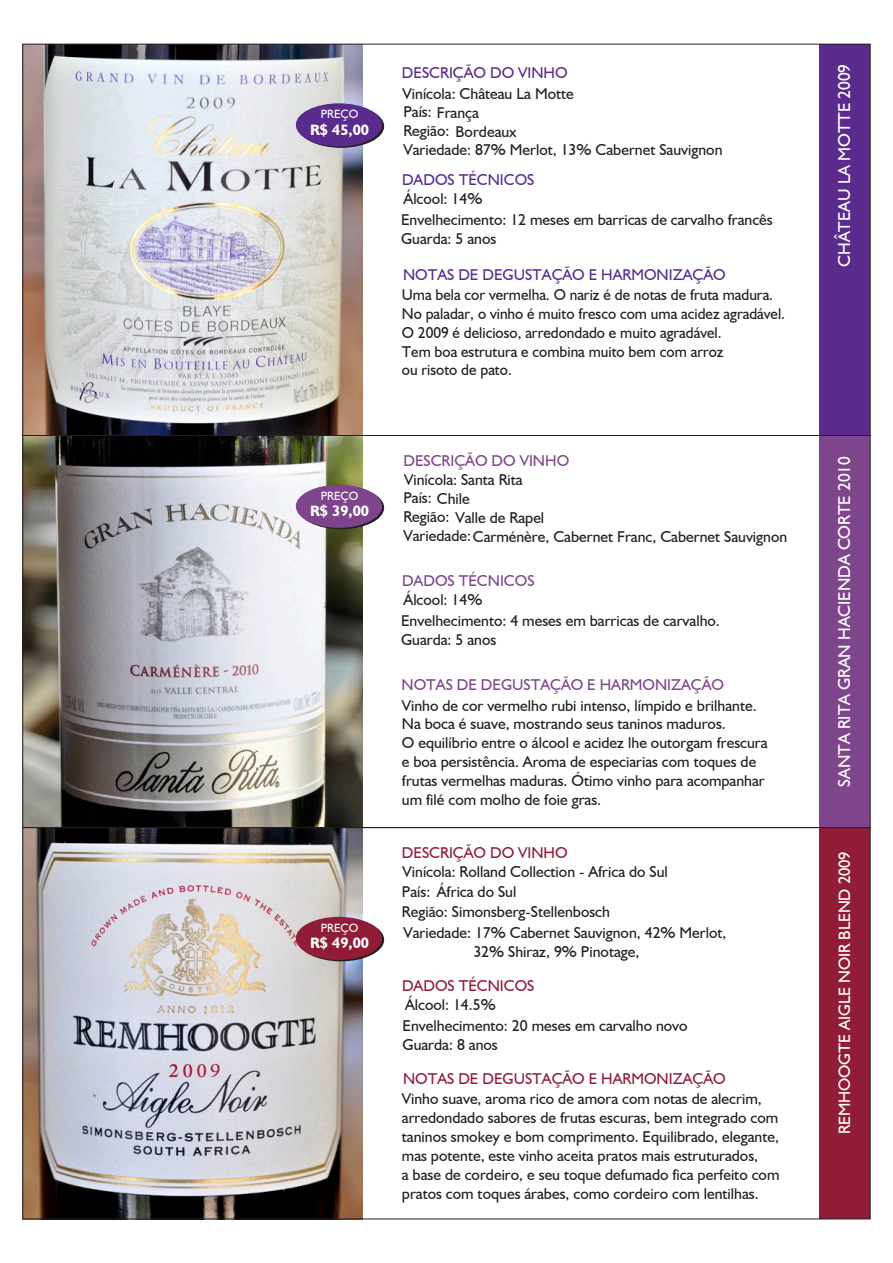
<style>
.page{position:relative;width:893px;height:1263px;background:#fff}
.page>*{position:absolute;margin:0;border:0;box-sizing:border-box;transform-origin:0 0}
.t1{font:17.25px "Humanist 521 BT";letter-spacing:-.005em;color:#fff}
.t2{font:16.5px "Humanist 521 BT";letter-spacing:-.005em;color:#fff}
.t3{font:15.75px/18.8px "Humanist 521 BT";color:#231f20}
.t4{font:15.75px "Humanist 521 BT";color:#7f458c}
.t5{font:15.75px "Humanist 521 BT";color:#901c38}
.t6{font:15.75px "Humanist 521 BT";color:#5a2b8d}
.t7{font:15.6px "Humanist 521 BT";color:#901c38}
.t8{font:15.6px "Humanist 521 BT";color:#5a2b8d}
.t9{font:15.6px "Humanist 521 BT";color:#7f458c}
.t10{font:700 15px "Humanist 521 BT";color:#fff}
.t11{font:12px "Humanist 521 BT";color:#fff}
</style>
<div class="page">
<img style="left:25px;top:46px;width:338px;height:1171px">
<div style="left:819px;top:827px;width:51px;height:392px;background:#901c38"></div>
<svg style="left:298px;top:918px;width:86px;height:43px"></svg>
<div style="left:296px;top:917px;width:86px;height:43px;background:#901c38;border-radius:50%"></div>
<div style="left:819px;top:44px;width:51px;height:391px;background:#5a2b8d"></div>
<svg style="left:298px;top:105px;width:86px;height:43px"></svg>
<div style="left:296px;top:103px;width:86px;height:43px;background:#5a2b8d;border-radius:50%"></div>
<div style="left:819px;top:435px;width:51px;height:392px;background:#7f458c"></div>
<svg style="left:298px;top:486px;width:86px;height:43px"></svg>
<div style="left:296px;top:485px;width:86px;height:43px;background:#7f458c;border-radius:50%"></div>
<p class="t11" style="left:321px;top:107px;width:39px">PREÇO</p>
<p class="t10" style="left:310px;top:120px;width:60px">R$ 45,00</p>
<p class="t11" style="left:321px;top:488px;width:39px">PREÇO</p>
<p class="t10" style="left:310px;top:501px;width:60px">R$ 39,00</p>
<p class="t11" style="left:321px;top:920px;width:39px">PREÇO</p>
<p class="t10" style="left:310px;top:934px;width:60px">R$ 49,00</p>
<p class="t6" style="left:402px;top:62px;width:167px">DESCRIÇÃO DO VINHO</p>
<p class="t3" style="left:403px;top:84px;width:321px">Vinícola: Château La Motte<br>País: França<br>Região: Bordeaux<br>Variedade: 87% Merlot, 13% Cabernet Sauvignon</p>
<p class="t3" style="left:404px;top:189px;width:80px">Álcool: 14%</p>
<p class="t8" style="left:402px;top:170px;width:134px">DADOS TÉCNICOS</p>
<p class="t3" style="left:401px;top:210px;width:373px">Envelhecimento: 12 meses em barricas de carvalho francês<br>Guarda: 5 anos</p>
<p class="t8" style="left:403px;top:265px;width:324px">NOTAS DE DEGUSTAÇÃO E HARMONIZAÇÃO</p>
<p class="t3" style="left:402px;top:285px;width:385px">Uma bela cor vermelha. O nariz é de notas de fruta madura.<br>No paladar, o vinho é muito fresco com uma acidez agradável.<br>O 2009 é delicioso, arredondado e muito agradável.<br>Tem boa estrutura e combina muito bem com arroz<br>ou risoto de pato.</p>
<p class="t4" style="left:403px;top:451px;width:167px">DESCRIÇÃO DO VINHO</p>
<p class="t3" style="left:403px;top:470px;width:385px">Vinícola: Santa Rita<br>País: Chile<br>Região: Valle de Rapel<br>Variedade:Carménère, Cabernet Franc, Cabernet Sauvignon</p>
<p class="t4" style="left:402px;top:571px;width:134px">DADOS TÉCNICOS</p>
<p class="t3" style="left:401px;top:589px;width:320px;line-height:20.4px">Álcool: 14%<br>Envelhecimento: 4 meses em barricas de carvalho.</p>
<p class="t3" style="left:401px;top:630px;width:97px">Guarda: 5 anos</p>
<p class="t9" style="left:402px;top:675px;width:324px">NOTAS DE DEGUSTAÇÃO E HARMONIZAÇÃO</p>
<p class="t3" style="left:402px;top:695px;width:367px">Vinho de cor vermelho rubi intenso, límpido e brilhante.<br>Na boca é suave, mostrando seus taninos maduros.<br>O equilíbrio entre o álcool e acidez lhe outorgam frescura e boa persistência. Aroma de especiarias com toques de frutas vermelhas maduras. Ótimo vinho para acompanhar um filé com molho de foie gras.</p>
<p class="t5" style="left:402px;top:843px;width:167px">DESCRIÇÃO DO VINHO</p>
<p class="t3" style="left:402px;top:861px;width:268px;line-height:19.8px">Vinícola: Rolland Collection - Africa do Sul<br>País: África do Sul<br>Região: Simonsberg-Stellenbosch</p>
<p class="t3" style="left:473px;top:923px;width:255px;text-indent:-70px">Variedade: 17% Cabernet Sauvignon, 42% Merlot,<br>32% Shiraz, 9% Pinotage,</p>
<p class="t3" style="left:405px;top:995px;width:92px">Álcool: 14.5%</p>
<p class="t7" style="left:402px;top:976px;width:134px">DADOS TÉCNICOS</p>
<p class="t3" style="left:403px;top:1016px;width:286px">Envelhecimento: 20 meses em carvalho novo<br>Guarda: 8 anos</p>
<p class="t7" style="left:403px;top:1069px;width:324px">NOTAS DE DEGUSTAÇÃO E HARMONIZAÇÃO</p>
<p class="t3" style="left:402px;top:1089px;width:379px">Vinho suave, aroma rico de amora com notas de alecrim, arredondado sabores de frutas escuras, bem integrado com taninos smokey e bom comprimento. Equilibrado, elegante, mas potente, este vinho aceita pratos mais estruturados,<br>a base de cordeiro, e seu toque defumado fica perfeito com pratos com toques árabes, como cordeiro com lentilhas.</p>
<p class="t1" style="left:834px;top:267px;width:204px;rotate:-90deg">CHÂTEAU LA MOTTE 2009</p>
<p class="t1" style="left:834px;top:787px;width:332px;rotate:-90deg">SANTA RITA GRAN HACIENDA CORTE 2010</p>
<p class="t2" style="left:834px;top:1134px;width:285px;rotate:-90deg">REMHOOGTE AIGLE NOIR BLEND 2009</p>
</div>
